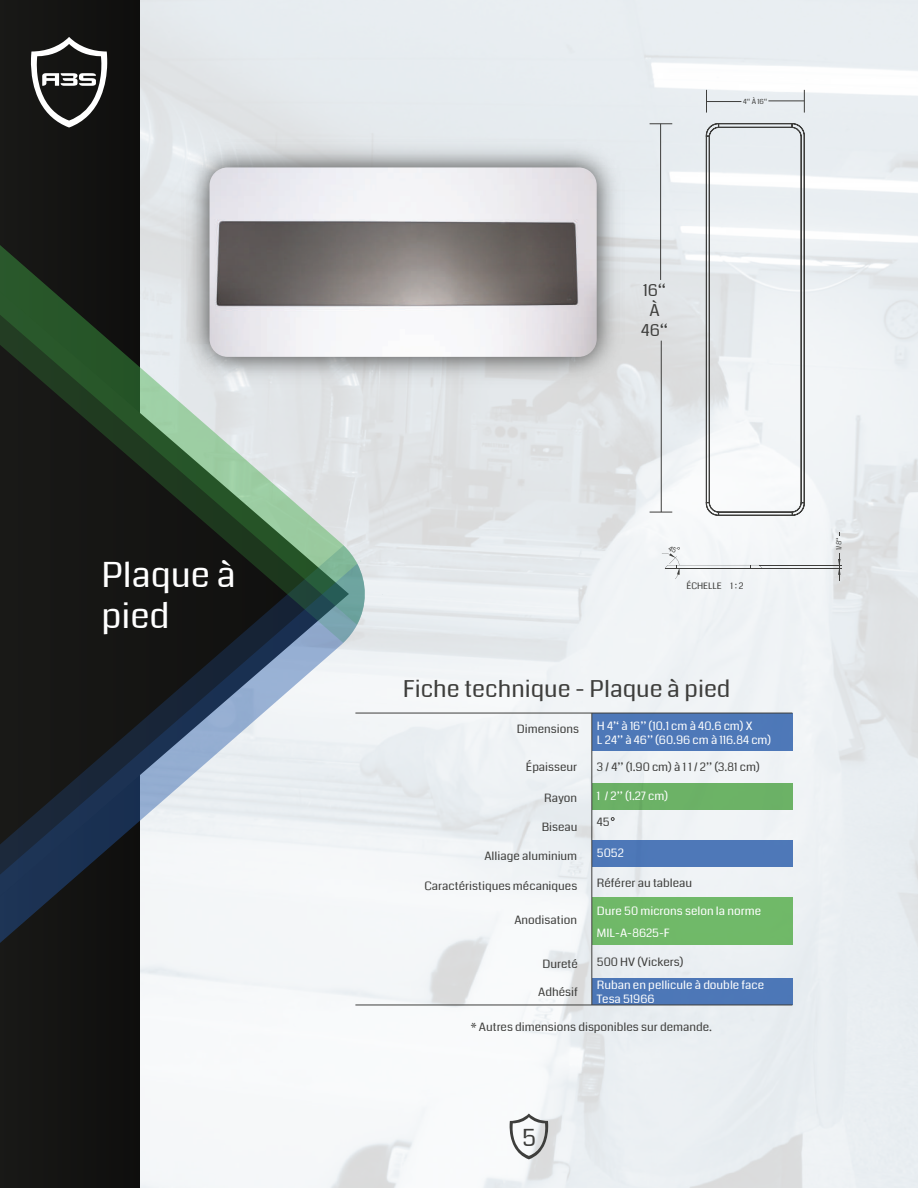
<style>
.page{position:relative;width:918px;height:1188px;background:#fff}
.page>*{position:absolute;margin:0;border:0;box-sizing:border-box;transform-origin:0 0}
.t1{font:34.95px "Coda";color:#fff}
.t2{font:23.85px "Coda";color:#3e3e3c}
.t3{font:23.55px "Coda";color:#3e3e3c}
.t4{font:16.65px/20px "Coda";color:#3e3e3c;text-align:center}
.t5{font:11.7px "Coda";color:#3e3e3c}
.t6{font:11.7px/14px "Coda";color:#fff}
.t7{font:9px "Coda";color:#3e3e3c}
.t8{font:7.2px "Coda";color:#3e3e3c}
.t9{font:7.05px "Coda";color:#3e3e3c}
</style>
<div class="page">
<img style="left:140px;top:0;width:778px;height:1188px">
<div style="left:0;top:0;width:140px;height:1188px;background:#141412"></div>
<svg style="left:0;top:241px;width:365px;height:323px"></svg>
<svg style="left:0;top:564px;width:365px;height:383px"></svg>
<svg style="left:31px;top:37px;width:76px;height:90px"></svg>
<div style="left:592px;top:898px;width:200px;height:47px;background:#70b968"></div>
<div style="left:592px;top:713px;width:200px;height:37px;background:#4e78b8"></div>
<div style="left:592px;top:783px;width:200px;height:26px;background:#6cb266"></div>
<div style="left:592px;top:841px;width:200px;height:26px;background:#4e78b8"></div>
<div style="left:592px;top:978px;width:200px;height:27px;background:#4d77b7"></div>
<hr style="left:355px;top:713px;width:437px;height:1px;background:#3e3e3c">
<hr style="left:355px;top:1005px;width:437px;height:1px;background:#3e3e3c">
<hr style="left:591px;top:713px;width:1px;height:292px;background:#3e3e3c">
<svg style="left:510px;top:1114px;width:38px;height:45px"></svg>
<svg style="left:705px;top:123px;width:100px;height:393px"></svg>
<hr style="left:665px;top:568px;width:97px;height:1px;background:#3e3e3c">
<hr style="left:668px;top:565px;width:91px;height:1px;background:#3e3e3c">
<hr style="left:759px;top:565px;width:82px;height:1px;background:#3e3e3c">
<hr style="left:762px;top:568px;width:79px;height:1px;background:#3e3e3c">
<svg style="left:838px;top:553px;width:3px;height:28px"></svg>
<svg style="left:651px;top:123px;width:21px;height:1px"></svg>
<hr style="left:660px;top:124px;width:1px;height:156px;background:#3e3e3c">
<svg style="left:650px;top:512px;width:22px;height:1px"></svg>
<hr style="left:661px;top:341px;width:1px;height:171px;background:#3e3e3c">
<svg style="left:706px;top:90px;width:1px;height:23px"></svg>
<svg style="left:804px;top:90px;width:1px;height:23px"></svg>
<hr style="left:768px;top:101px;width:36px;height:1px;background:#3e3e3c">
<hr style="left:707px;top:101px;width:34px;height:1px;background:#3e3e3c">
<img style="left:155px;top:113px;width:496px;height:298px">
<img style="left:210px;top:167px;width:387px;height:190px">
<svg style="left:611px;top:817px;width:4px;height:4px"></svg>
<svg style="left:662px;top:545px;width:18px;height:34px"></svg>
<h1 class="t1" style="left:101px;top:550px;width:136px">Plaque à</h1>
<h1 class="t1" style="left:101px;top:592px;width:70px">pied</h1>
<h3 class="t4" style="left:641px;top:281px;width:28px">16“<br>À<br>46“</h3>
<p class="t8" style="left:743px;top:96px;width:26px">4“ À 16“</p>
<p class="t7" style="left:686px;top:579px;width:59px">ÉCHELLE 1 : 2</p>
<h3 class="t3" style="left:403px;top:673px;width:329px">Fiche technique - Plaque à pied</h3>
<p class="t5" style="left:517px;top:720px;width:64px">Dimensions</p>
<p class="t5" style="left:526px;top:759px;width:53px">Épaisseur</p>
<p class="t6" style="left:597px;top:719px;width:176px">H 4’‘ à 16’’ (10.1 cm à 40.6 cm) X<br>L 24’’ à 46’’ (60.96 cm à 116.84 cm)</p>
<p class="t5" style="left:597px;top:759px;width:164px">3 / 4’’ (1.90 cm) à 1 1 / 2’’ (3.81 cm)</p>
<p class="t5" style="left:544px;top:790px;width:34px">Rayon</p>
<p class="t6" style="left:597px;top:789px;width:73px">1 / 2’’ (1.27 cm)</p>
<p class="t5" style="left:542px;top:819px;width:37px">Biseau</p>
<p class="t5" style="left:484px;top:848px;width:94px">Alliage aluminium</p>
<p class="t5" style="left:424px;top:878px;width:154px">Caractéristiques mécaniques</p>
<p class="t5" style="left:514px;top:912px;width:64px">Anodisation</p>
<p class="t5" style="left:542px;top:956px;width:37px">Dureté</p>
<p class="t5" style="left:597px;top:814px;width:14px">45</p>
<p class="t6" style="left:597px;top:846px;width:28px">5052</p>
<p class="t5" style="left:597px;top:875px;width:97px">Référer au tableau</p>
<p class="t6" style="left:597px;top:900px;width:166px;line-height:22px">Dure 50 microns selon la norme<br>MIL-A-8625-F</p>
<p class="t5" style="left:597px;top:954px;width:88px">500 HV (Vickers)</p>
<p class="t5" style="left:538px;top:983px;width:41px">Adhésif</p>
<p class="t6" style="left:597px;top:978px;width:169px">Ruban en pellicule à double face<br>Tesa 51966</p>
<p class="t5" style="left:471px;top:1019px;width:243px">* Autres dimensions disponibles sur demande.</p>
<h2 class="t2" style="left:522px;top:1121px;width:15px">5</h2>
<p class="t9" style="left:834px;top:550px;width:13px;rotate:-90deg">1/8“</p>
</div>
